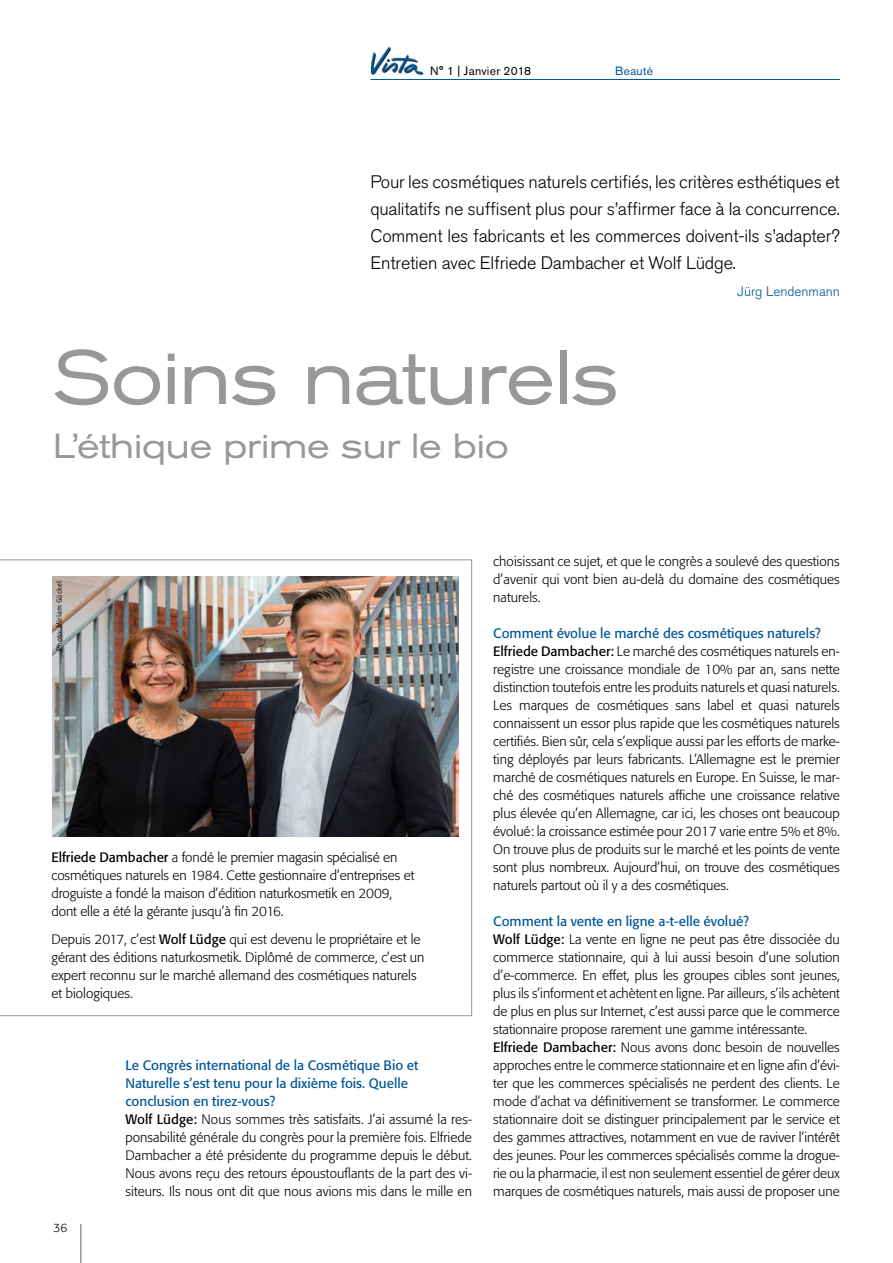
<style>
.page{position:relative;width:893px;height:1263px;background:#fff}
.page>*{position:absolute;margin:0;border:0;box-sizing:border-box;transform-origin:0 0}
.t1{font:expanded 75.6px "Akzidenz Grotesk Pro";letter-spacing:-.015em;color:#989898;scale:.95 1}
.t2{font:expanded 34.65px "Akzidenz Grotesk Pro";letter-spacing:-.005em;color:#989898;scale:.95 1}
.t3{font:300 18px/27px "Akzidenz Grotesk Pro";letter-spacing:-.01em;color:#000;text-align:justify}
.t4{font:300 13.5px/18px "Formata Pro";color:#000}
.t5{font:300 13.5px "Akzidenz Grotesk Pro";color:#005697}
.t6{font:12px "Akzidenz Grotesk Pro";letter-spacing:.025em;color:#000}
.t7{font:12px "Akzidenz Grotesk Pro";letter-spacing:.025em;color:#005697}
.t8{font:300 12px "Formata Pro";color:#000}
.t9{font:7.5px "Meta OT Norm";color:#000}
.s1{font-weight:400}
.s2{font-weight:400;color:#005697}
</style>
<div class="page">
<hr style="left:80px;top:1224px;width:2px;height:39px;background:#989898">
<hr style="left:371px;top:79px;width:469px;height:1px;background:#005697">
<img style="left:371px;top:46px;width:53px;height:29px">
<svg style="left:0;top:559px;width:472px;height:457px"></svg>
<img style="left:53px;top:577px;width:405px;height:259px">
<p class="t6" style="left:430px;top:63px;width:103px">N° 1 | Janvier 2018</p>
<p class="t7" style="left:615px;top:63px;width:40px">Beauté</p>
<p class="t3" style="left:371px;top:168px;width:471px">Pour les cosmétiques naturels certifiés, les critères esthétiques et qualitatifs ne suffisent plus pour s’affirmer face à la concurrence.<br>Comment les fabricants et les commerces doivent-ils s’adapter?<br>Entretien avec Elfriede Dambacher et Wolf Lüdge.</p>
<p class="t5" style="left:737px;top:282px;width:104px">Jürg Lendenmann</p>
<h1 class="t1" style="left:53px;top:328px;width:597px">Soins naturels</h1>
<h2 class="t2" style="left:53px;top:423px;width:481px">L’éthique prime sur le bio</h2>
<p class="t9" style="left:55px;top:651px;width:71px;rotate:-90deg">Photo: Miriam Gückel</p>
<p class="t4" style="left:52px;top:848px;width:364px"><span class="s1">Elfriede Dambacher</span> a fondé le premier magasin spécialisé en cosmétiques naturels en 1984. Cette gestionnaire d’entreprises et droguiste a fondé la maison d’édition naturkosmetik en 2009, dont elle a été la gérante jusqu’à fin 2016.</p>
<p class="t4" style="left:52px;top:931px;width:375px">Depuis 2017, c’est <span class="s1">Wolf Lüdge</span> qui est devenu le propriétaire et le gérant des éditions naturkosmetik. Diplômé de commerce, c’est un expert reconnu sur le marché allemand des cosmétiques naturels et biologiques.</p>
<p class="t8" style="left:54px;top:1220px;width:15px">36</p>
<p class="t4" style="left:125px;top:1056px;width:348px"><span class="s2">Le Congrès international de la Cosmétique Bio et Naturelle s’est tenu pour la dixième fois. Quelle conclusion en tirez-vous?<br></span><span class="s1">Wolf Lüdge:</span> Nous sommes très satisfaits. J’ai assumé la res&shy;ponsabilité générale du congrès pour la première fois. Elfriede Dambacher a été présidente du programme depuis le début.<br>Nous avons reçu des retours époustouflants de la part des vi&shy;siteurs. Ils nous ont dit que nous avions mis dans le mille en</p>
<p class="t4" style="left:493px;top:552px;width:348px;text-align:justify">choisissant ce sujet, et que le congrès a soulevé des questions d’avenir qui vont bien au-delà du domaine des cosmétiques naturels.</p>
<p class="t4" style="left:493px;top:624px;width:348px"><span class="s2">Comment évolue le marché des cosmétiques naturels?<br></span><span class="s1">Elfriede Dambacher:</span> Le marché des cosmétiques naturels en&shy;registre une croissance mondiale de 10% par an, sans nette distinction toutefois entre les produits naturels et quasi naturels.<br>Les marques de cosmétiques sans label et quasi naturels connaissent un essor plus rapide que les cosmétiques naturels certifiés. Bien sûr, cela s’explique aussi par les efforts de marke&shy;ting déployés par leurs fabricants. L’Allemagne est le premier marché de cosmétiques naturels en Europe. En Suisse, le mar&shy;ché des cosmétiques naturels affiche une croissance relative plus élevée qu’en Allemagne, car ici, les choses ont beaucoup évolué: la croissance estimée pour 2017 varie entre 5% et 8%.<br>On trouve plus de produits sur le marché et les points de vente sont plus nombreux. Aujourd’hui, on trouve des cosmétiques naturels partout où il y a des cosmétiques.</p>
<p class="t4" style="left:493px;top:912px;width:348px"><span class="s2">Comment la vente en ligne a-t-elle évolué?<br></span><span class="s1">Wolf Lüdge:</span> La vente en ligne ne peut pas être dissociée du commerce stationnaire, qui à lui aussi besoin d’une solution d’e-commerce. En effet, plus les groupes cibles sont jeunes, plus ils s’informent et achètent en ligne. Par ailleurs, s’ils achètent de plus en plus sur Internet, c’est aussi parce que le commerce stationnaire propose rarement une gamme intéressante.<br><span class="s1">Elfriede Dambacher:</span> Nous avons donc besoin de nouvelles approches entre le commerce stationnaire et en ligne afin d’évi&shy;ter que les commerces spécialisés ne perdent des clients. Le mode d’achat va définitivement se transformer. Le commerce stationnaire doit se distinguer principalement par le service et des gammes attractives, notamment en vue de raviver l’intérêt des jeunes. Pour les commerces spécialisés comme la drogue&shy;rie ou la pharmacie, il est non seulement essentiel de gérer deux marques de cosmétiques naturels, mais aussi de proposer une</p>
</div>
